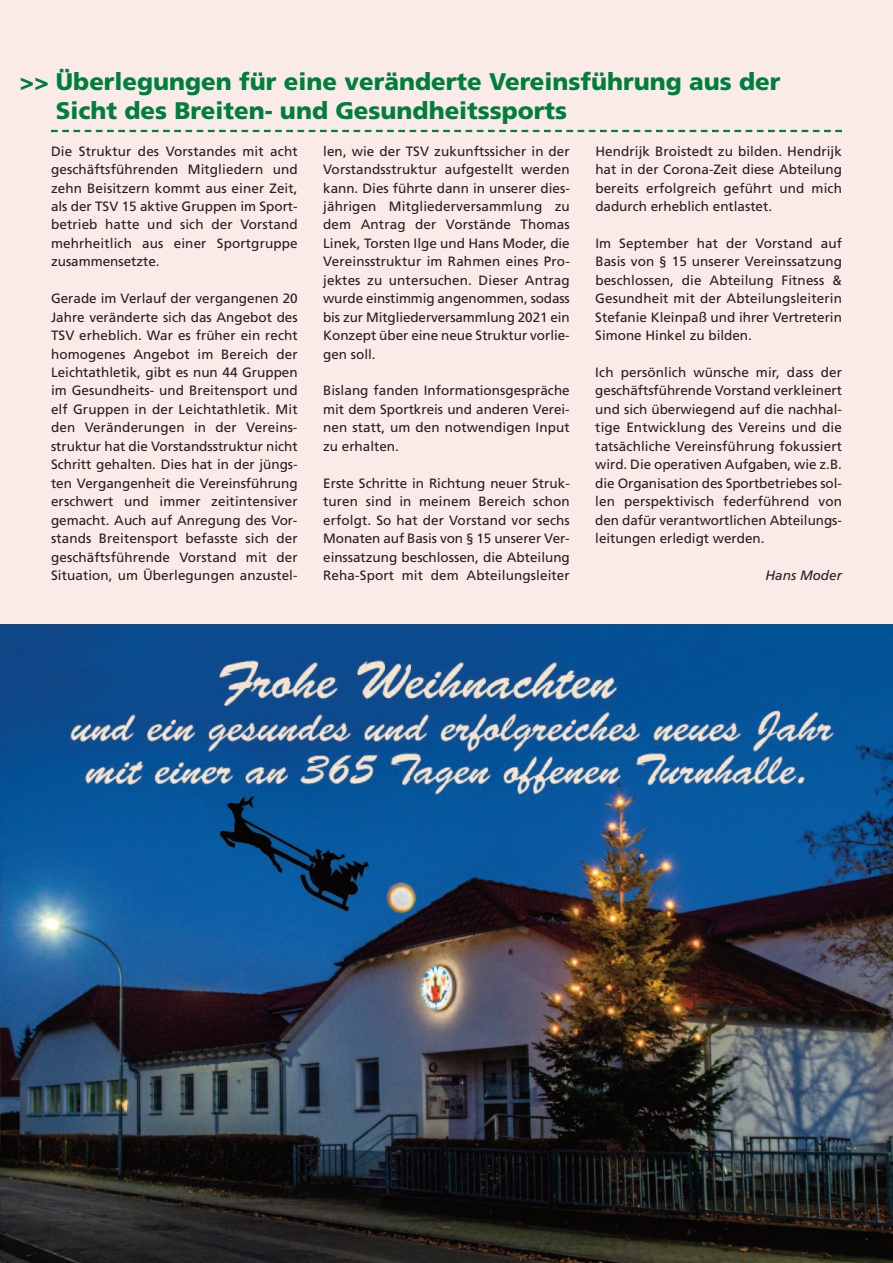
<style>
.page{position:relative;width:893px;height:1263px;background:#fff}
.page>*{position:absolute;margin:0;border:0;box-sizing:border-box;transform-origin:0 0}
.t1{font:900 24px/28.8px "Frutiger";color:#007e3d}
.t2{font:13.5px/18.5px "Frutiger";color:#231f20;text-align:justify}
.t3{font:italic 13.5px "Frutiger";color:#231f20}
</style>
<div class="page">
<div style="left:0;top:0;width:893px;height:627px;background:#faebe9"></div>
<svg style="left:51px;top:130px;width:791px;height:2px"></svg>
<img style="left:0;top:624px;width:893px;height:639px">
<h1 class="t1" style="left:56px;top:69px;width:726px;text-indent:-36px">&gt;&gt; Überlegungen für eine veränderte Vereinsführung aus der<br>Sicht des Breiten- und Gesundheitssports</h1>
<p class="t2" style="left:51px;top:143px;width:248px">Die Struktur des Vorstandes mit acht geschäftsführenden Mitgliedern und zehn Beisitzern kommt aus einer Zeit, als der TSV 15 aktive Gruppen im Sport&shy;betrieb hatte und sich der Vorstand mehrheitlich aus einer Sportgruppe zusammensetzte.</p>
<p class="t2" style="left:51px;top:290px;width:248px">Gerade im Verlauf der vergangenen 20<br>Jahre veränderte sich das Angebot des TSV erheblich. War es früher ein recht homogenes Angebot im Bereich der Leichtathletik, gibt es nun 44 Gruppen im Gesundheits- und Breitensport und elf Gruppen in der Leichtathletik. Mit den Veränderungen in der Vereins&shy;struktur hat die Vorstandsstruktur nicht Schritt gehalten. Dies hat in der jüngs&shy;ten Vergangenheit die Vereinsführung erschwert und immer zeitintensiver gemacht. Auch auf Anregung des Vor&shy;stands Breitensport befasste sich der geschäftsführende Vorstand mit der Situation, um Überlegungen anzustel-</p>
<p class="t2" style="left:323px;top:143px;width:248px">len, wie der TSV zukunftssicher in der Vorstandsstruktur aufgestellt werden kann. Dies führte dann in unserer dies&shy;jährigen Mitgliederversammlung zu dem Antrag der Vorstände Thomas Linek, Torsten Ilge und Hans Moder, die Vereinsstruktur im Rahmen eines Pro&shy;jektes zu untersuchen. Dieser Antrag wurde einstimmig angenommen, sodass bis zur Mitgliederversammlung 2021 ein Konzept über eine neue Struktur vorlie&shy;gen soll.</p>
<p class="t2" style="left:323px;top:383px;width:248px">Bislang fanden Informationsgespräche mit dem Sportkreis und anderen Verei&shy;nen statt, um den notwendigen Input zu erhalten.</p>
<p class="t2" style="left:323px;top:475px;width:248px">Erste Schritte in Richtung neuer Struk&shy;turen sind in meinem Bereich schon erfolgt. So hat der Vorstand vor sechs Monaten auf Basis von § 15 unserer Ver&shy;einssatzung beschlossen, die Abteilung Reha-Sport mit dem Abteilungsleiter</p>
<p class="t2" style="left:595px;top:143px;width:248px">Hendrijk Broistedt zu bilden. Hendrijk hat in der Corona-Zeit diese Abteilung bereits erfolgreich geführt und mich dadurch erheblich entlastet.</p>
<p class="t2" style="left:595px;top:235px;width:248px">Im September hat der Vorstand auf Basis von § 15 unserer Vereinssatzung beschlossen, die Abteilung Fitness &amp; Gesundheit mit der Abteilungsleiterin Stefanie Kleinpaß und ihrer Vertreterin Simone Hinkel zu bilden.</p>
<p class="t2" style="left:595px;top:364px;width:248px">Ich persönlich wünsche mir, dass der geschäftsführende Vorstand verkleinert und sich überwiegend auf die nachhal&shy;tige Entwicklung des Vereins und die tatsächliche Vereinsführung fokussiert wird. Die operativen Aufgaben, wie z.B. die Organisation des Sportbetriebes sol&shy;len perspektivisch federführend von den dafür verantwortlichen Abteilungs&shy;leitungen erledigt werden.</p>
<p class="t3" style="left:765px;top:570px;width:78px">Hans Moder</p>
</div>
